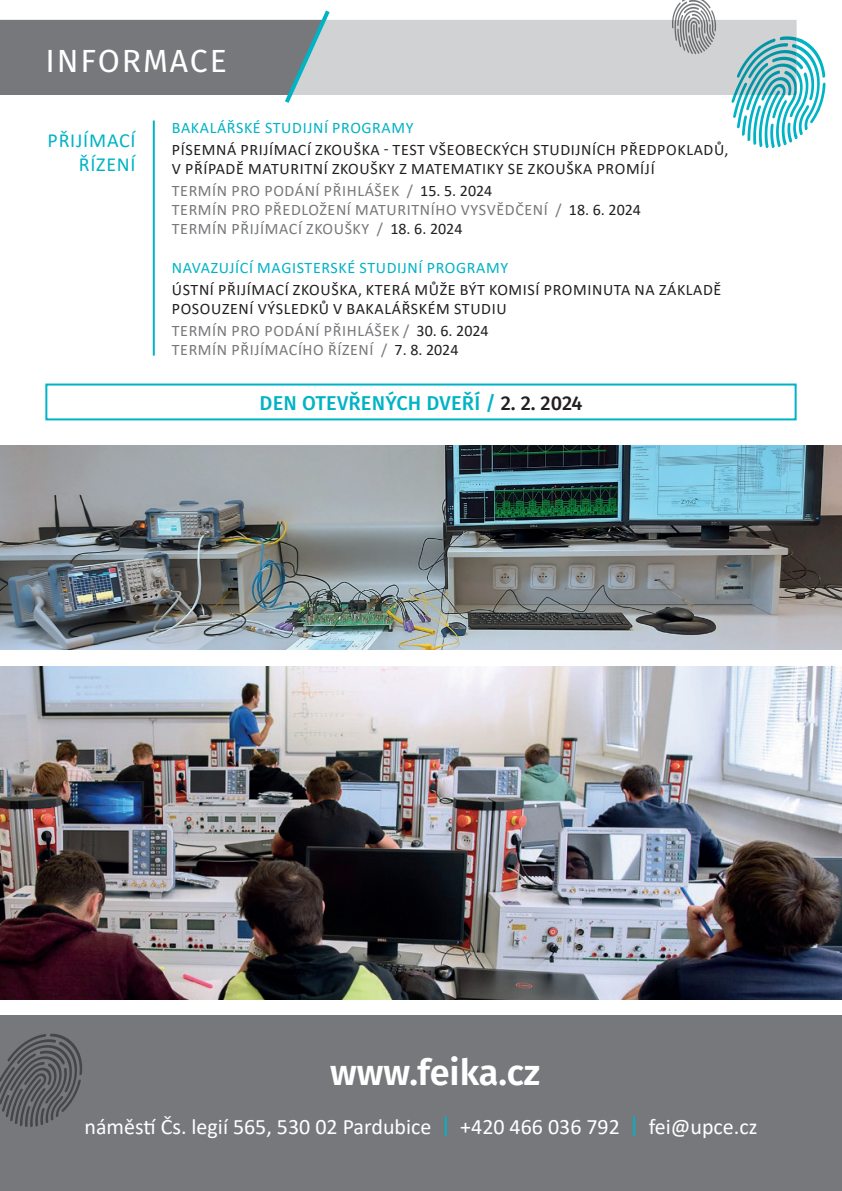
<style>
.page{position:relative;width:842px;height:1191px;background:#fff}
.page>*{position:absolute;margin:0;border:0;box-sizing:border-box;transform-origin:0 0}
.t1{font:600 36px "Fira Sans";color:#fff}
.t2{font:32px "Fira Sans";letter-spacing:.06em;color:#fff}
.t3{font:22px "Calibri";color:#fff}
.t4{font:500 20px "Fira Sans";letter-spacing:.01em;color:#00b3c5}
.t5{font:20px/24px "Calibri";letter-spacing:.04em;color:#00b3c5;text-align:right}
.t6{font:16px/19.2px "Calibri";letter-spacing:.04em;color:#231f20}
.t7{font:16px/19.2px "Calibri";letter-spacing:.04em;color:#76787b}
.t8{font:16px "Calibri";letter-spacing:.04em;color:#00b3c5}
.s1{color:#231f20}
.s2{font-family:"Fira Sans";color:#00b3c5}
</style>
<div class="page">
<div style="left:0;top:1015px;width:842px;height:176px;background:#76787b"></div>
<hr style="left:153px;top:120px;width:2px;height:235px;background:#00b3c5">
<div style="left:45px;top:383px;width:752px;height:37px;border:2px solid #00b3c5"></div>
<img style="left:0;top:445px;width:842px;height:204px">
<img style="left:0;top:666px;width:842px;height:333px">
<svg style="left:0;top:1033px;width:82px;height:94px"></svg>
<svg style="left:0;top:0;width:825px;height:148px"></svg>
<h2 class="t2" style="left:46px;top:37px;width:183px">INFORMACE</h2>
<p class="t5" style="left:48px;top:128px;width:90px">PŘIJÍMACÍ<br>ŘÍZENÍ</p>
<p class="t8" style="left:172px;top:116px;width:243px">BAKALÁŘSKÉ STUDIJNÍ PROGRAMY</p>
<p class="t6" style="left:172px;top:139px;width:558px">PÍSEMNÁ PRIJÍMACÍ ZKOUŠKA - TEST VŠEOBECKÝCH STUDIJNÍCH PŘEDPOKLADŮ,<br>V PŘÍPADĚ MATURITNÍ ZKOUŠKY Z MATEMATIKY SE ZKOUŠKA PROMÍJÍ</p>
<p class="t7" style="left:172px;top:180px;width:471px">TERMÍN PRO PODÁNÍ PŘIHLÁŠEK / <span class="s1">15. 5. 2024<br></span>TERMÍN PRO PŘEDLOŽENÍ MATURITNÍHO VYSVĚDČENÍ / <span class="s1">18. 6. 2024<br></span>TERMÍN PŘIJÍMACÍ ZKOUŠKY / <span class="s1">18. 6. 2024</span></p>
<p class="t8" style="left:172px;top:256px;width:338px">NAVAZUJÍCÍ MAGISTERSKÉ STUDIJNÍ PROGRAMY</p>
<p class="t6" style="left:172px;top:279px;width:551px">ÚSTNÍ PŘIJÍMACÍ ZKOUŠKA, KTERÁ MŮŽE BÝT KOMISÍ PROMINUTA NA ZÁKLADĚ<br>POSOUZENÍ VÝSLEDKŮ V BAKALÁŘSKÉM STUDIU</p>
<p class="t7" style="left:172px;top:320px;width:318px">TERMÍN PRO PODÁNÍ PŘIHLÁŠEK / <span class="s1">30. 6. 2024<br></span>TERMÍN PŘIJÍMACÍHO ŘÍZENÍ / <span class="s1">7. 8. 2024</span></p>
<p class="t4" style="left:259px;top:387px;width:325px">DEN OTEVŘENÝCH DVEŘÍ / <span class="s1">2. 2. 2024</span></p>
<h1 class="t1" style="left:330px;top:1043px;width:212px">www.feika.cz</h1>
<h3 class="t3" style="left:85px;top:1111px;width:674px">náměstí Čs. legií 565, 530 02 Pardubice <span class="s2">|</span> +420 466 036 792 <span class="s2">|</span> fei@upce.cz</h3>
</div>
